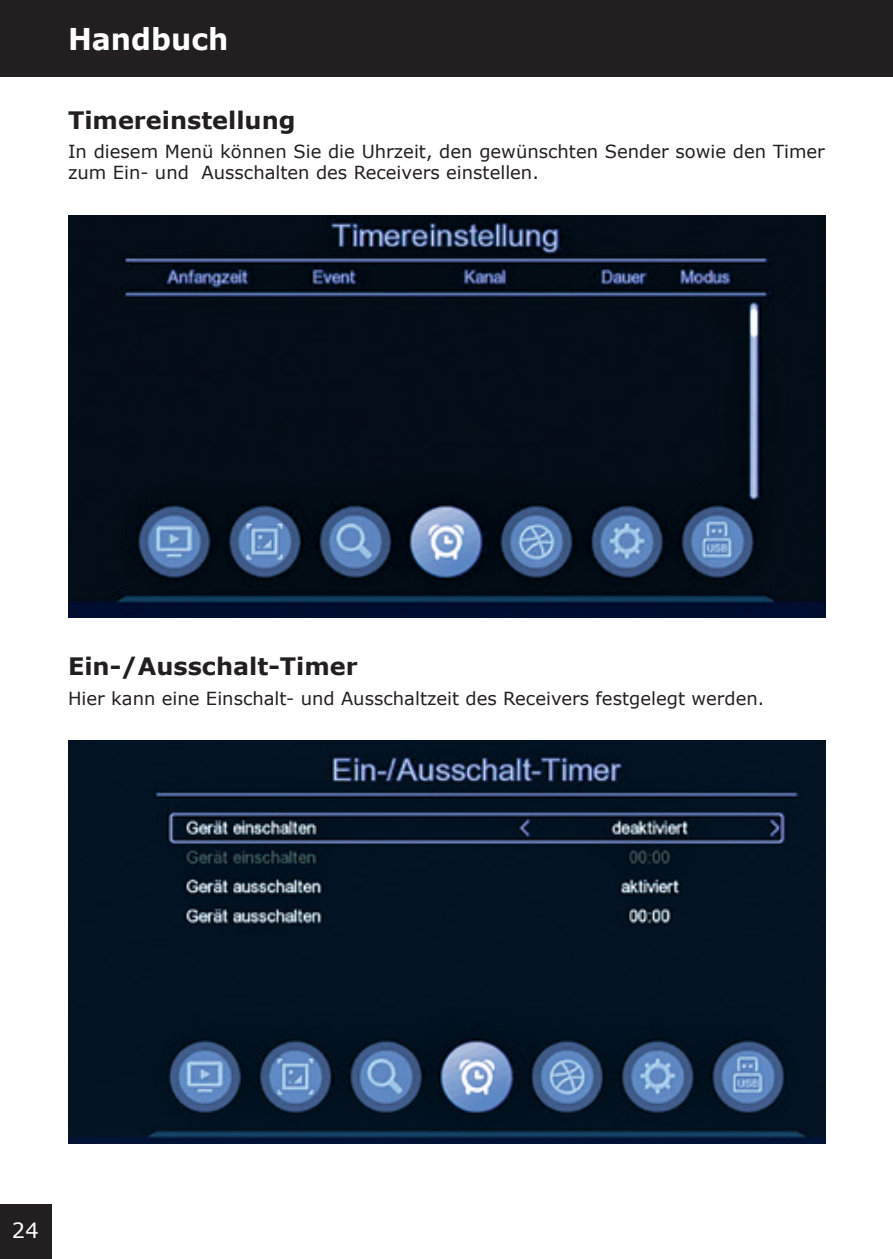
<style>
.page{position:relative;width:893px;height:1259px;background:#fff}
.page>*{position:absolute;margin:0;border:0;box-sizing:border-box;transform-origin:0 0}
.t1{font:700 30px "Verdana";color:#fff;scale:.95 1}
.Sub_Headline{font:700 24px "Verdana";color:#231f20}
.t2{font:21px "Verdana";color:#fff}
.t3{font:18px/21px "Verdana";color:#231f20}
</style>
<div class="page">
<div style="left:0;top:0;width:893px;height:77px;background:#231f20"></div>
<div style="left:0;top:1203px;width:52px;height:56px;background:#231f20"></div>
<img style="left:68px;top:215px;width:757px;height:402px">
<img style="left:68px;top:740px;width:757px;height:403px">
<h1 class="t1" style="left:68px;top:19px;width:170px">Handbuch</h1>
<p class="Sub_Headline" style="left:68px;top:105px;width:229px">Timereinstellung</p>
<p class="t3" style="left:68px;top:142px;width:758px">In diesem Menü können Sie die Uhrzeit, den gewünschten Sender sowie den Timer zum Ein- und Ausschalten des Receivers einstellen.</p>
<p class="Sub_Headline" style="left:68px;top:651px;width:291px">Ein-/Ausschalt-Timer</p>
<p class="t3" style="left:68px;top:688px;width:698px">Hier kann eine Einschalt- und Ausschaltzeit des Receivers festgelegt werden.</p>
<p class="t2" style="left:12px;top:1217px;width:28px">24</p>
</div>
